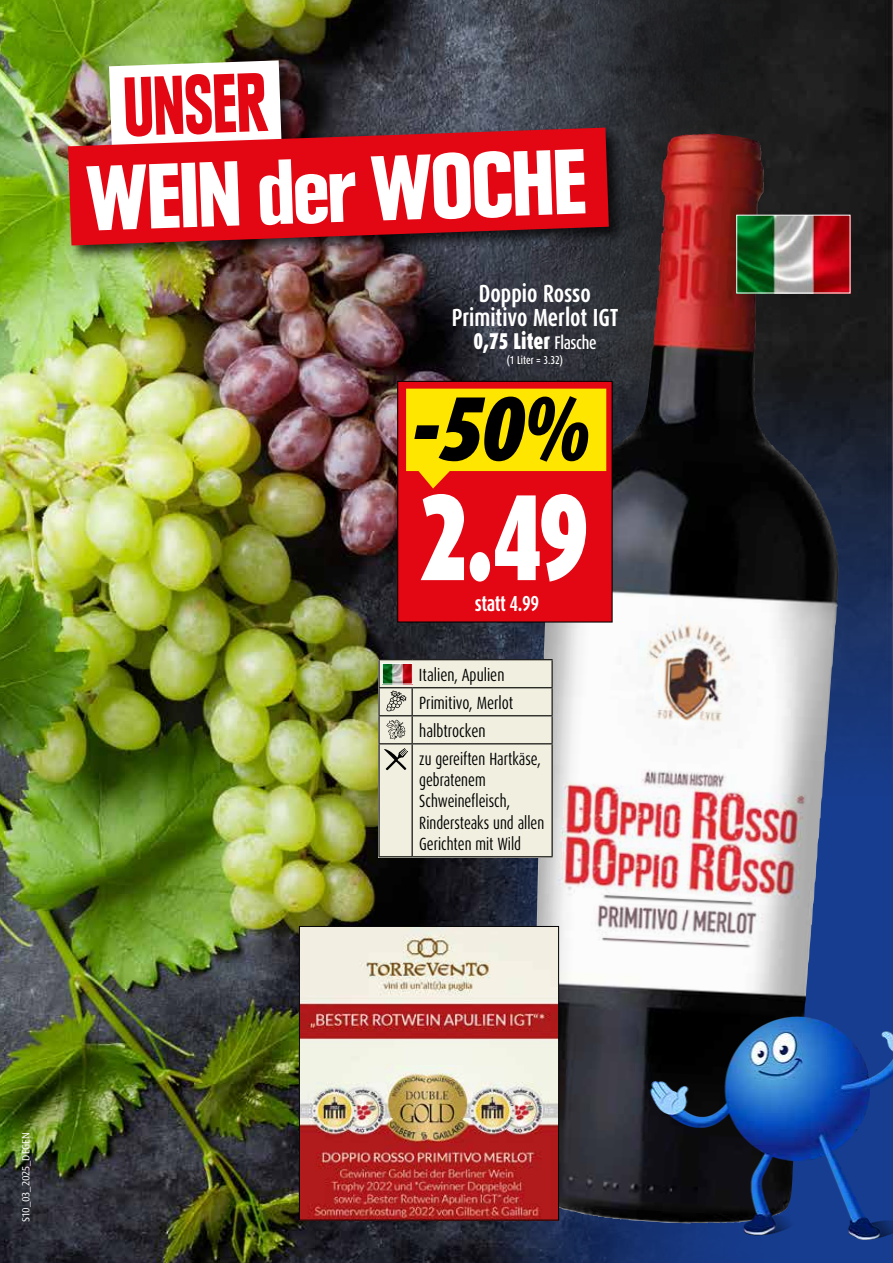
<style>
.page{position:relative;width:893px;height:1263px;background:#fff}
.page>*{position:absolute;margin:0;border:0;box-sizing:border-box;transform-origin:0 0}
.t1{font:900 123.15px "Dax Pro";color:#fff;scale:.69 1}
.t2{font:italic 900 condensed 91.35px "Dax Pro";color:#000}
.t3{font:900 condensed 90.9px "Plak Com";color:#fff;scale:1.1 1}
.t4{font:900 condensed 82.35px "Plak Com";color:#e30613;scale:.87 1}
.t5{font:700 condensed 24.75px/24.8px "Dax Pro";color:#fff;text-align:center;scale:.88 1}
.t6{font:900 condensed 22.8px "Dax Pro";color:#fff;scale:.88 1}
.t7{font:700 condensed 21.75px "Dax Pro";letter-spacing:-.02em;color:#fff;scale:.85 1}
.t8{font:condensed 17.7px/28px "Dax Pro";color:#000;scale:.88 1}
.t9{font:condensed 17.7px/21.3px "Dax Pro";color:#000;scale:.85 1}
.t10{font:500 condensed 11.4px "Dax Pro";color:#fff;scale:.88 1}
.t11{font:10.5px "Dax Pro";color:#fff}
.s1{font-weight:500;font-size:18.45px}
</style>
<div class="page">
<img style="left:0;top:0;width:893px;height:1263px">
<img style="left:619px;top:134px;width:92px;height:310px">
<img style="left:301px;top:928px;width:256px;height:290px">
<div style="left:299px;top:926px;width:260px;height:294px;border:1px solid #000"></div>
<div style="left:398px;top:381px;width:214px;height:241px;background:#e30613"></div>
<div style="left:397px;top:381px;width:216px;height:241px;border:1px solid #000"></div>
<svg style="left:406px;top:389px;width:200px;height:99px"></svg>
<img style="left:738px;top:217px;width:110px;height:74px">
<div style="left:736px;top:215px;width:114px;height:78px;border:1px solid #fff"></div>
<hr style="left:378px;top:659px;width:34px;height:1px;background:#000">
<hr style="left:378px;top:660px;width:2px;height:27px;background:#000">
<hr style="left:412px;top:659px;width:141px;height:1px;background:#000">
<hr style="left:378px;top:687px;width:34px;height:1px;background:#000">
<hr style="left:378px;top:688px;width:2px;height:27px;background:#000">
<hr style="left:378px;top:715px;width:34px;height:1px;background:#000">
<hr style="left:378px;top:716px;width:2px;height:27px;background:#000">
<div style="left:379px;top:660px;width:174px;height:196px;background:#f1efe0"></div>
<hr style="left:378px;top:743px;width:34px;height:1px;background:#000">
<hr style="left:378px;top:744px;width:2px;height:112px;background:#000">
<hr style="left:412px;top:743px;width:141px;height:1px;background:#000">
<hr style="left:412px;top:744px;width:1px;height:112px;background:#000">
<hr style="left:552px;top:744px;width:1px;height:112px;background:#000">
<hr style="left:378px;top:856px;width:34px;height:1px;background:#000">
<hr style="left:412px;top:856px;width:141px;height:1px;background:#000">
<img style="left:386px;top:690px;width:21px;height:22px">
<img style="left:386px;top:719px;width:20px;height:21px">
<img style="left:384px;top:747px;width:24px;height:24px">
<img style="left:384px;top:665px;width:26px;height:17px">
<div style="left:382px;top:663px;width:30px;height:21px;border:1px solid #fff"></div>
<img style="left:587px;top:993px;width:306px;height:250px">
<div style="left:107px;top:58px;width:192px;height:109px;background:#000;opacity:.75"></div>
<svg style="left:109px;top:60px;width:173px;height:65px"></svg>
<div style="left:66px;top:125px;width:560px;height:138px;background:#000;opacity:.75"></div>
<svg style="left:68px;top:128px;width:541px;height:117px;background:#cf141f"></svg>
<h3 class="t4" style="left:122px;top:59px;width:166px;rotate:-2deg">UNSER</h3>
<h3 class="t3" style="left:86px;top:146px;width:455px;rotate:-2deg">WEIN der WOCHE</h3>
<h3 class="t5" style="left:452px;top:281px;width:191px">Doppio Rosso<br>Primitivo Merlot IGT</h3>
<p class="t6" style="left:473px;top:327px;width:141px">0,75 Liter <span class="s1">Flasche</span></p>
<p class="t10" style="left:507px;top:353px;width:65px">(1 Liter = 3.32)</p>
<h2 class="t2" style="left:412px;top:370px;width:181px">-50%</h2>
<h1 class="t1" style="left:420px;top:457px;width:246px">2.49</h1>
<p class="t7" style="left:475px;top:589px;width:77px">statt 4.99</p>
<p class="t8" style="left:419px;top:661px;width:140px">Italien, Apulien<br>Primitivo, Merlot halbtrocken<br>zu gereiften Hartkäse,</p>
<p class="t9" style="left:419px;top:769px;width:149px">gebratenem<br>Schweinefleisch,<br>Rindersteaks und allen<br>Gerichten mit Wild</p>
<p class="t11" style="left:19px;top:1222px;width:92px;rotate:-90deg">S10_03_2025_DEGEN</p>
</div>
